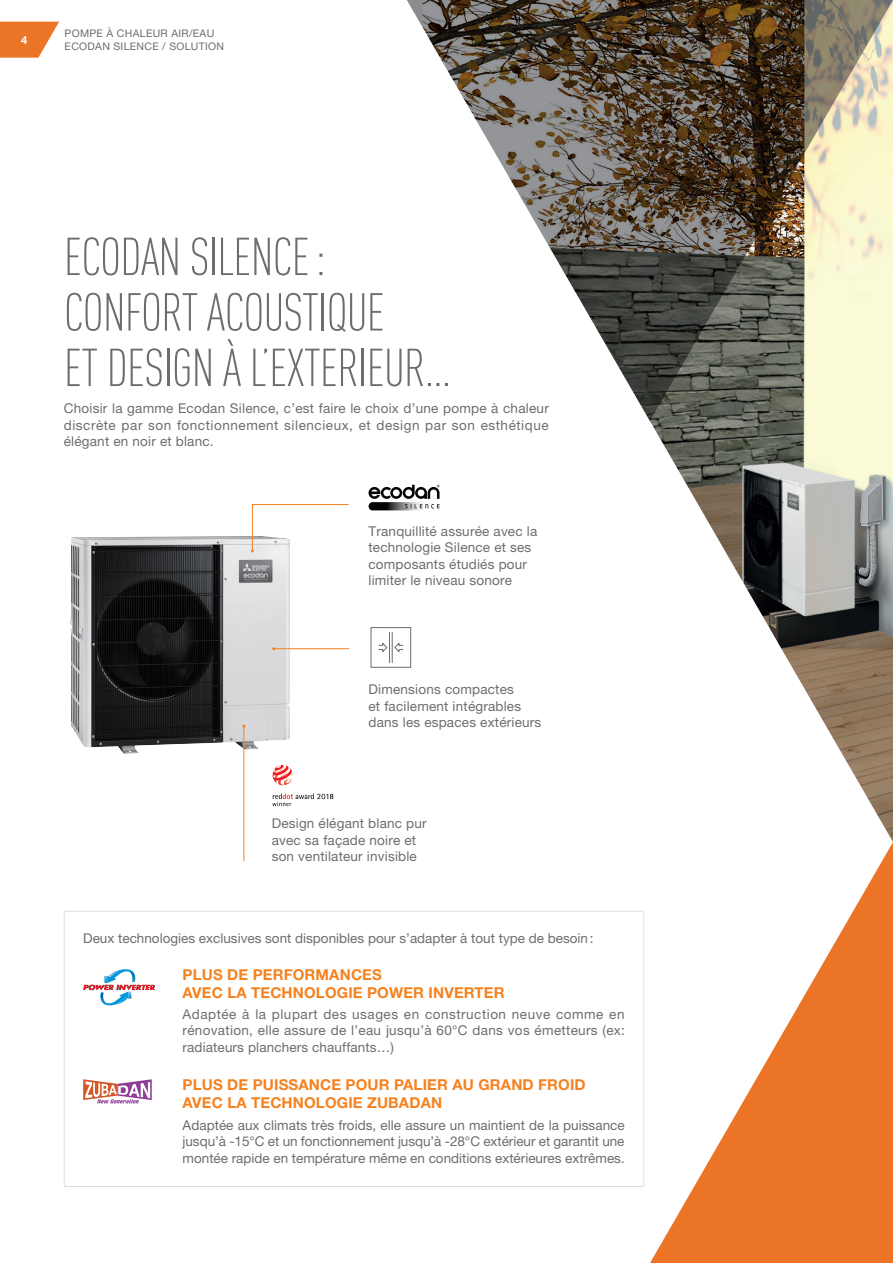
<style>
.page{position:relative;width:893px;height:1263px;background:#fff}
.page>*{position:absolute;margin:0;border:0;box-sizing:border-box;transform-origin:0 0}
.t1{font:300 52.5px/55.5px "DIN Cond";letter-spacing:-.02em;color:#6c6d70}
.t2{font:700 15px/18px "Helvetica Neue LT Pro";letter-spacing:.01em;color:#f58220}
.t3{font:13.5px/16.5px "Helvetica Neue LT Pro";letter-spacing:.015em;color:#6c6d70;text-align:justify}
.t4{font:700 11.25px "Helvetica Neue LT Pro";color:#fff}
.t5{font:10.5px/13.5px "Helvetica Neue LT Pro";letter-spacing:.03em;color:#6c6d70}
</style>
<div class="page">
<img style="left:437px;top:421px;width:456px;height:421px">
<svg style="left:407px;top:0;width:486px;height:421px"></svg>
<svg style="left:638px;top:842px;width:255px;height:421px"></svg>
<svg style="left:0;top:22px;width:59px;height:36px"></svg>
<img style="left:70px;top:536px;width:220px;height:218px">
<hr style="left:274px;top:648px;width:75px;height:1px;background:#f58220">
<svg style="left:251px;top:504px;width:98px;height:48px"></svg>
<hr style="left:243px;top:726px;width:1px;height:135px;background:#f58220">
<svg style="left:273px;top:765px;width:20px;height:20px"></svg>
<svg style="left:272px;top:793px;width:61px;height:13px"></svg>
<div style="left:64px;top:911px;width:580px;height:276px;border:1px solid #dcdddf"></div>
<svg style="left:83px;top:969px;width:72px;height:37px"></svg>
<svg style="left:83px;top:1079px;width:69px;height:24px"></svg>
<svg style="left:369px;top:502px;width:70px;height:8px"></svg>
<svg style="left:369px;top:485px;width:71px;height:23px"></svg>
<svg style="left:378px;top:631px;width:26px;height:32px"></svg>
<div style="left:371px;top:627px;width:40px;height:41px;border:1px solid #6c6d70"></div>
<p class="t4" style="left:21px;top:33px;width:8px">4</p>
<p class="t5" style="left:65px;top:26px;width:161px">POMPE À CHALEUR AIR/EAU<br>ECODAN SILENCE / SOLUTION</p>
<h1 class="t1" style="left:64px;top:229px;width:389px">ECODAN SILENCE:<br>CONFORT ACOUSTIQUE<br>ET DESIGN À L’EXTERIEUR…</h1>
<p class="t3" style="left:64px;top:400px;width:487px">Choisir la gamme Ecodan Silence, c’est faire le choix d’une pompe à chaleur discrète par son fonctionnement silencieux, et design par son esthétique élégant en noir et blanc.</p>
<p class="t3" style="left:369px;top:522px;width:170px;text-align:left">Tranquillité assurée avec la technologie Silence et ses composants étudiés pour limiter le niveau sonore</p>
<p class="t3" style="left:369px;top:681px;width:174px;text-align:left">Dimensions compactes<br>et facilement intégrables dans les espaces extérieurs</p>
<p class="t3" style="left:272px;top:815px;width:156px;text-align:left">Design élégant blanc pur avec sa façade noire et son ventilateur invisible</p>
<p class="t3" style="left:83px;top:930px;width:512px">Deux technologies exclusives sont disponibles pour s’adapter à tout type de besoin:</p>
<p class="t2" style="left:183px;top:965px;width:324px">PLUS DE PERFORMANCES<br>AVEC LA TECHNOLOGIE POWER INVERTER</p>
<p class="t3" style="left:183px;top:1005px;width:444px">Adaptée à la plupart des usages en construction neuve comme en rénovation, elle assure de l’eau jusqu’à 60°C dans vos émetteurs (ex: radiateurs planchers chauffants…)</p>
<p class="t2" style="left:183px;top:1075px;width:405px">PLUS DE PUISSANCE POUR PALIER AU GRAND FROID<br>AVEC LA TECHNOLOGIE ZUBADAN</p>
<p class="t3" style="left:183px;top:1116px;width:444px">Adaptée aux climats très froids, elle assure un maintient de la puissance jusqu’à -15°C et un fonctionnement jusqu’à -28°C extérieur et garantit une montée rapide en température même en conditions extérieures extrêmes.</p>
</div>
